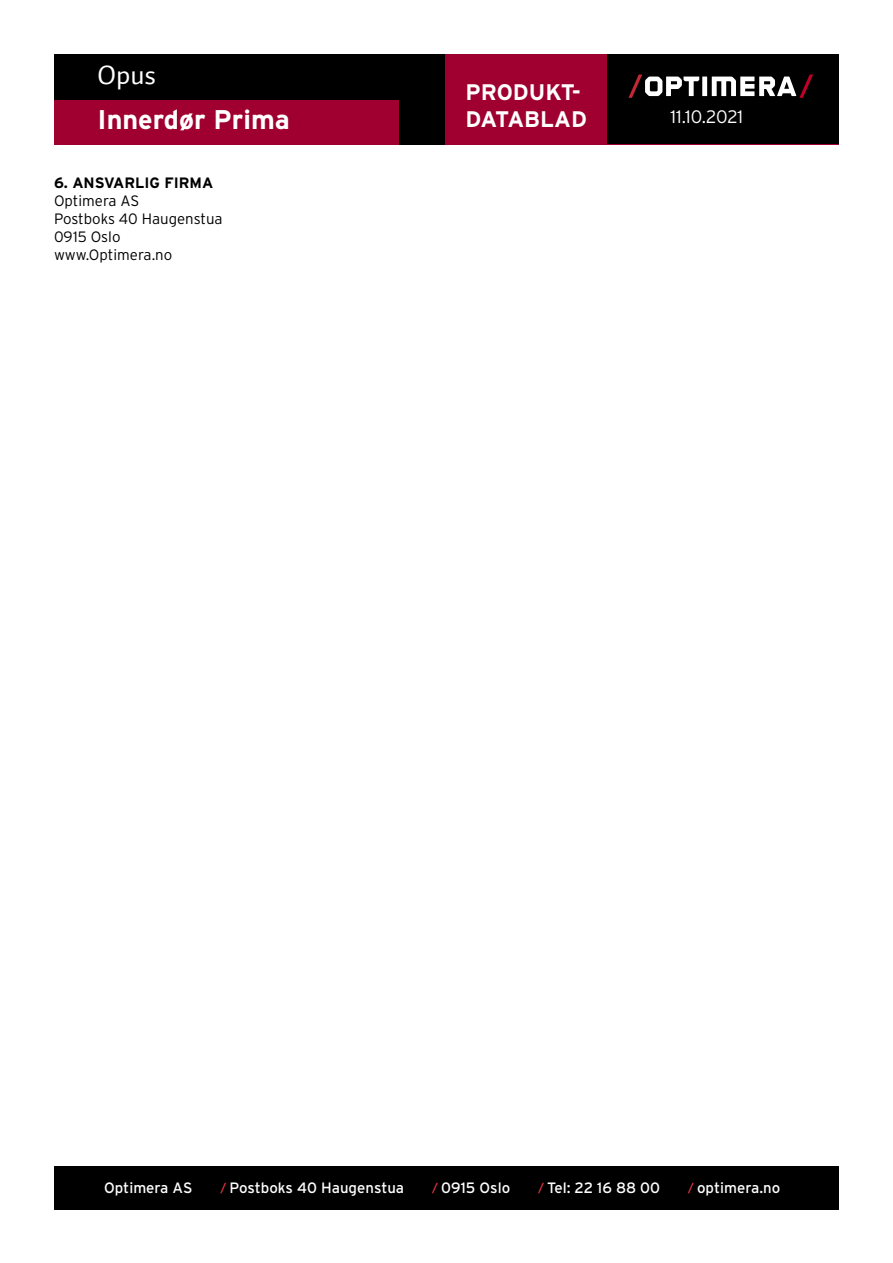
<style>
.page{position:relative;width:893px;height:1263px;background:#fff}
.page>*{position:absolute;margin:0;border:0;box-sizing:border-box;transform-origin:0 0}
.t1{font:700 27px "Interstate";color:#fff}
.t2{font:27px "Auto 1";color:#fff}
.t3{font:700 22.5px/27px "Interstate";color:#fff}
.t4{font:300 18px "Interstate";color:#fff}
.t5{font:15px "Interstate";color:#fff}
.t6{font:300 15px/18px "Interstate";color:#000}
.t7{font:700 15px "Interstate";color:#000}
</style>
<div class="page">
<div style="left:54px;top:99px;width:785px;height:45px;background:#a0002f"></div>
<div style="left:54px;top:54px;width:785px;height:45px;background:#000"></div>
<div style="left:54px;top:1166px;width:785px;height:44px;background:#000"></div>
<svg style="left:220px;top:1183px;width:6px;height:10px"></svg>
<svg style="left:432px;top:1183px;width:6px;height:10px"></svg>
<svg style="left:538px;top:1183px;width:6px;height:10px"></svg>
<svg style="left:688px;top:1183px;width:6px;height:10px"></svg>
<div style="left:446px;top:60px;width:393px;height:84px;background:#000"></div>
<div style="left:702px;top:77px;width:5px;height:19px;background:#fff"></div>
<svg style="left:712px;top:75px;width:101px;height:23px"></svg>
<svg style="left:628px;top:75px;width:71px;height:23px"></svg>
<div style="left:444px;top:54px;width:163px;height:90px;background:#a0002f"></div>
<div style="left:399px;top:54px;width:45px;height:90px;background:#000"></div>
<h1 class="t2" style="left:98px;top:58px;width:60px">Opus</h1>
<h1 class="t1" style="left:98px;top:104px;width:194px">Innerdør Prima</h1>
<p class="t7" style="left:54px;top:175px;width:161px">6. ANSVARLIG FIRMA</p>
<p class="t6" style="left:54px;top:192px;width:170px">Optimera AS<br>Postboks 40 Haugenstua<br>0915 Oslo www.Optimera.no</p>
<h2 class="t3" style="left:465px;top:79px;width:123px">PRODUKT-<br>DATABLAD</h2>
<p class="t4" style="left:670px;top:107px;width:74px">11.10.2021</p>
<p class="t5" style="left:104px;top:1179px;width:90px">Optimera AS</p>
<p class="t5" style="left:230px;top:1179px;width:176px">Postboks 40 Haugenstua</p>
<p class="t5" style="left:441px;top:1179px;width:71px">0915 Oslo</p>
<p class="t5" style="left:547px;top:1179px;width:114px">Tel: 22 16 88 00</p>
<p class="t5" style="left:697px;top:1179px;width:85px">optimera.no</p>
</div>
